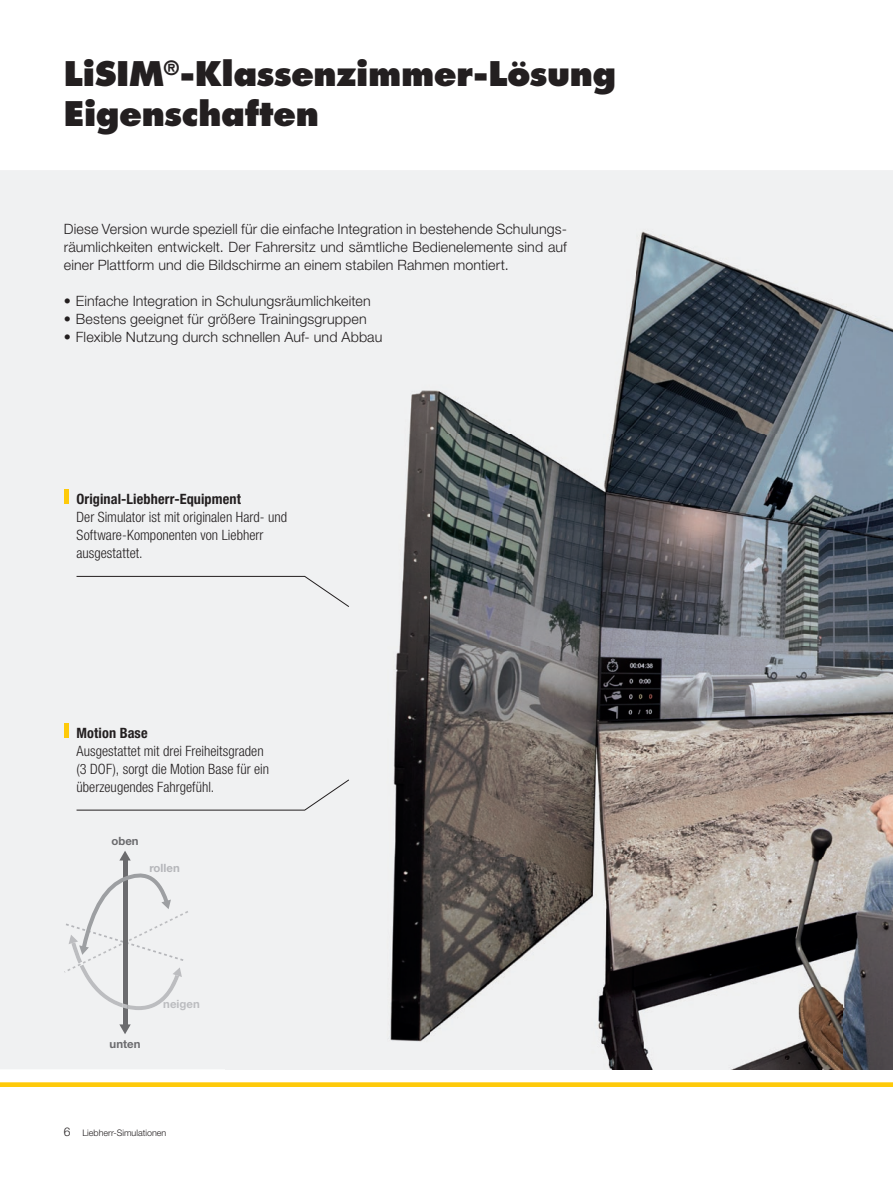
<style>
.page{position:relative;width:893px;height:1191px;background:#fff}
.page>*{position:absolute;margin:0;border:0;box-sizing:border-box;transform-origin:0 0}
.t1{font:800 33px/40.5px "Futura LT";letter-spacing:-.015em;color:#231f20}
.t2{font:300 14.25px/18px "Helvetica Neue LT";letter-spacing:.01em;color:#231f20;text-align:justify}
.t3{font:300 condensed 14.25px/18px "Helvetica Neue LT";color:#231f20}
.t4{font:700 condensed 14.25px "Helvetica Neue LT";letter-spacing:.01em;color:#231f20}
.t5{font:700 11.4px "Helvetica Neue LT";color:#6b6b6e}
.t6{font:700 11.4px "Helvetica Neue LT";color:#b5b6ba}
.t7{font:700 11.4px "Helvetica Neue LT";color:#bcbdc0}
.t8{font:300 9px "Helvetica Neue LT";color:#231f20}
.s1{font-size:12px}
</style>
<div class="page">
<div style="left:0;top:170px;width:893px;height:899px;background:#f0f1f2"></div>
<img style="left:226px;top:1069px;width:667px;height:1px">
<img style="left:226px;top:224px;width:667px;height:845px">
<div style="left:0;top:1082px;width:893px;height:5px;background:#feca0a"></div>
<hr style="left:64px;top:489px;width:4px;height:15px;background:#feca0a">
<div style="left:76px;top:576px;width:273px;height:31px;background:#f0f1f2"></div>
<div style="left:76px;top:779px;width:273px;height:31px;background:#f0f1f2"></div>
<hr style="left:64px;top:723px;width:4px;height:15px;background:#feca0a">
<hr style="left:123px;top:859px;width:4px;height:167px;background:#6b6b6e">
<svg style="left:119px;top:850px;width:12px;height:10px"></svg>
<svg style="left:119px;top:1024px;width:12px;height:10px"></svg>
<svg style="left:64px;top:866px;width:124px;height:144px"></svg>
<h1 class="t1" style="left:64px;top:53px;width:554px">LiSIM<sup>®</sup>-Klassenzimmer-Lösung<br>Eigenschaften</h1>
<p class="t2" style="left:64px;top:220px;width:505px">Diese Version wurde speziell für die einfache Integration in bestehende Schulungs&shy;räumlichkeiten entwickelt. Der Fahrersitz und sämtliche Bedienelemente sind auf einer Plattform und die Bildschirme an einem stabilen Rahmen montiert.</p>
<p class="t2" style="left:64px;top:292px;width:308px">• Einfache Integration in Schulungsräumlichkeiten</p>
<p class="t2" style="left:64px;top:310px;width:304px">• Bestens geeignet für größere Trainingsgruppen</p>
<p class="t2" style="left:64px;top:328px;width:320px">• Flexible Nutzung durch schnellen Auf- und Abbau</p>
<p class="t4" style="left:77px;top:490px;width:166px">Original-Liebherr-Equipment</p>
<p class="t3" style="left:77px;top:508px;width:212px">Der Simulator ist mit originalen Hard- und<br>Software-Komponenten von Liebherr ausgestattet.</p>
<p class="t4" style="left:77px;top:724px;width:73px">Motion Base</p>
<p class="t3" style="left:77px;top:742px;width:194px">Ausgestattet mit drei Freiheitsgraden (3 DOF), sorgt die Motion Base für ein überzeugendes Fahrgefühl.</p>
<p class="t5" style="left:111px;top:833px;width:29px">oben</p>
<p class="t6" style="left:149px;top:861px;width:32px">rollen</p>
<p class="t5" style="left:110px;top:1036px;width:32px">unten</p>
<p class="t7" style="left:163px;top:997px;width:38px">neigen</p>
<p class="t8" style="left:64px;top:1127px;width:104px"><span class="s1">6</span> Liebherr-Simulationen</p>
</div>
